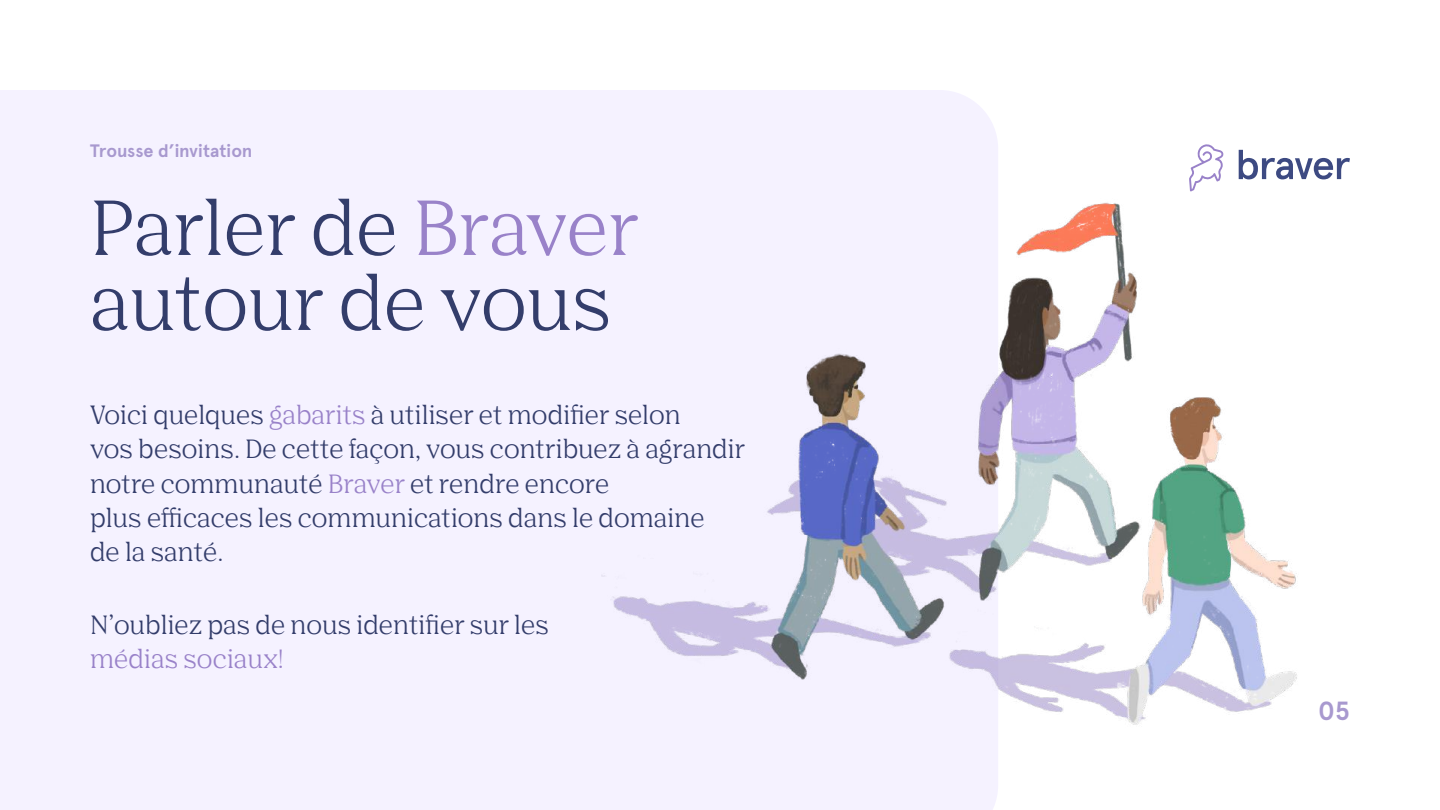
<style>
.page{position:relative;width:1440px;height:810px;background:#fff}
.page>*{position:absolute;margin:0;border:0;box-sizing:border-box;transform-origin:0 0}
.t1{font:75px/75px "Nib Pro";color:#333d6b}
.t2{font:700 26.25px "Apercu";color:#a899cf}
.t3{font:25.65px/34.2px "Nib Pro";color:#333d6b}
.t4{font:25.65px "Nib Pro";color:#9982c9}
.t5{font:700 18px "Apercu";color:#a899cf}
.s1{color:#9982c9}
</style>
<div class="page">
<div style="left:0;top:90px;width:998px;height:720px;background:#f5f2ff"></div>
<img style="left:602px;top:168px;width:739px;height:560px">
<svg style="left:1189px;top:144px;width:35px;height:47px"></svg>
<svg style="left:1239px;top:150px;width:111px;height:29px"></svg>
<p class="t5" style="left:90px;top:140px;width:164px">Trousse d’invitation</p>
<h1 class="t1" style="left:90px;top:189px;width:550px">Parler de <span class="s1">Braver </span>autour de vous</h1>
<p class="t3" style="left:90px;top:397px;width:657px">Voici quelques <span class="s1">gabarits</span> à utiliser et modifier selon<br>vos besoins. De cette façon, vous contribuez à agrandir notre communauté <span class="s1">Braver</span> et rendre encore<br>plus efficaces les communications dans le domaine<br>de la santé.</p>
<p class="t3" style="left:90px;top:607px;width:461px">N’oubliez pas de nous identifier sur les</p>
<p class="t4" style="left:90px;top:641px;width:195px">médias sociaux!</p>
<p class="t2" style="left:1318px;top:695px;width:33px">05</p>
</div>
